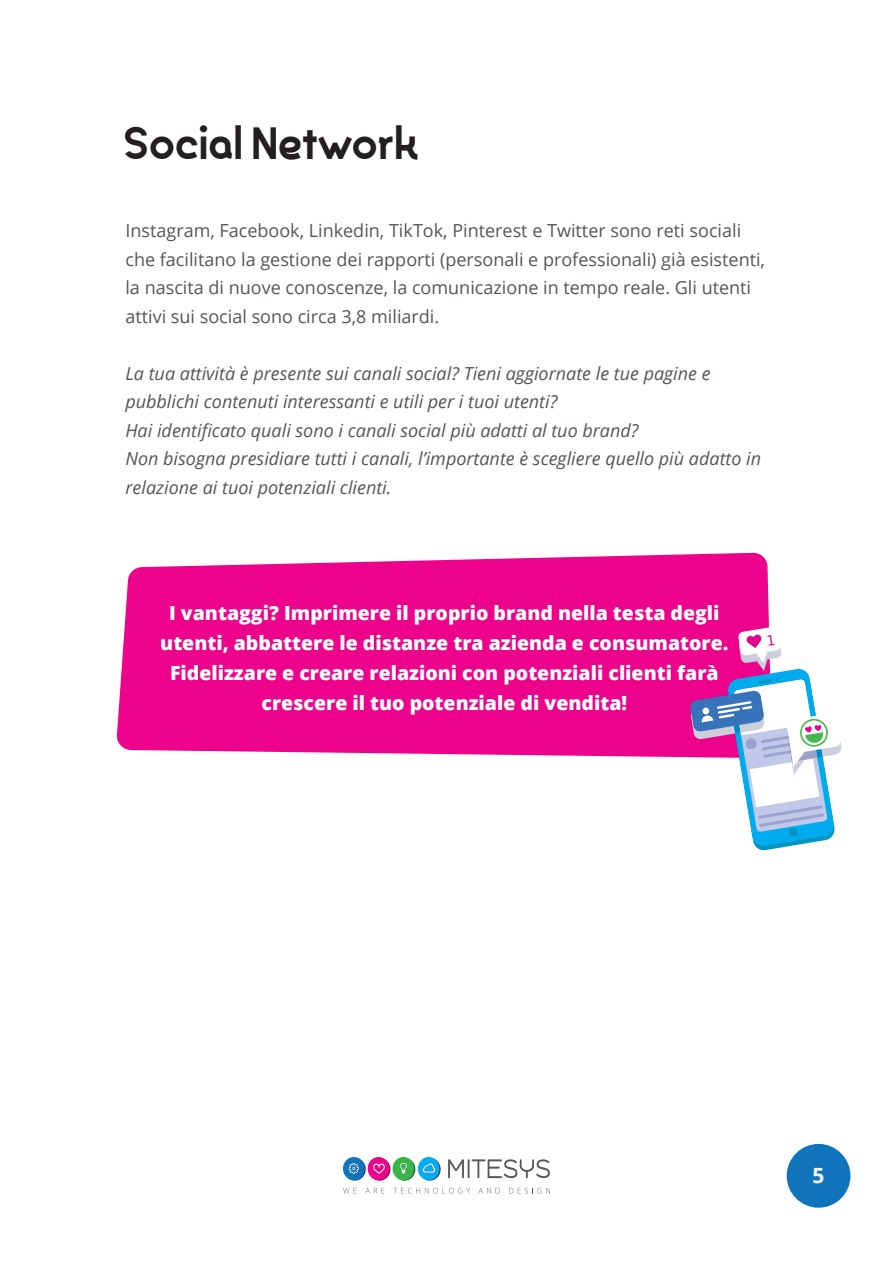
<style>
.page{position:relative;width:893px;height:1263px;background:#fff}
.page>*{position:absolute;margin:0;border:0;box-sizing:border-box;transform-origin:0 0}
.t1{font:800 45px "Silo";color:#231f20}
.t2{font:700 21px "Open Sans";color:#fff}
.t3{font:800 19.5px/30px "Open Sans";color:#fff;text-align:center}
.t4{font:italic 18px/28.5px "Open Sans";color:#545557}
.t5{font:18px/28.5px "Open Sans";color:#545557}
</style>
<div class="page">
<svg style="left:117px;top:553px;width:652px;height:205px;background:#ee1293"></svg>
<svg style="left:448px;top:1159px;width:102px;height:19px"></svg>
<svg style="left:343px;top:1188px;width:13px;height:5px"></svg>
<svg style="left:365px;top:1188px;width:19px;height:5px"></svg>
<svg style="left:393px;top:1188px;width:77px;height:5px"></svg>
<svg style="left:479px;top:1188px;width:21px;height:5px"></svg>
<svg style="left:509px;top:1188px;width:41px;height:5px"></svg>
<svg style="left:369px;top:1158px;width:21px;height:22px"></svg>
<div style="left:368px;top:1157px;width:21px;height:23px;background:#ed028c;border-radius:50%"></div>
<svg style="left:394px;top:1158px;width:21px;height:22px"></svg>
<div style="left:393px;top:1157px;width:21px;height:23px;background:#3ab54a;border-radius:50%"></div>
<svg style="left:419px;top:1158px;width:22px;height:22px"></svg>
<div style="left:418px;top:1157px;width:21px;height:23px;background:#00aeef;border-radius:50%"></div>
<svg style="left:344px;top:1158px;width:22px;height:22px"></svg>
<div style="left:343px;top:1157px;width:22px;height:23px;background:#1074bc;border-radius:50%"></div>
<svg style="left:373px;top:1163px;width:12px;height:11px"></svg>
<svg style="left:423px;top:1163px;width:12px;height:10px"></svg>
<svg style="left:400px;top:1163px;width:7px;height:11px"></svg>
<svg style="left:349px;top:1163px;width:10px;height:11px"></svg>
<div style="left:787px;top:1144px;width:63px;height:64px;background:#1074bc;border-radius:50%"></div>
<svg style="left:690px;top:626px;width:152px;height:225px"></svg>
<p class="t1" style="left:123px;top:113px;width:298px">Social Network</p>
<p class="t5" style="left:125px;top:216px;width:641px">Instagram, Facebook, Linkedin, TikTok, Pinterest e Twitter sono reti sociali che facilitano la gestione dei rapporti (personali e professionali) già esistenti, la nascita di nuove conoscenze, la comunicazione in tempo reale. Gli utenti attivi sui social sono circa 3,8 miliardi.</p>
<p class="t4" style="left:125px;top:358px;width:587px">La tua attività è presente sui canali social? Tieni aggiornate le tue pagine e pubblichi contenuti interessanti e utili per i tuoi utenti?</p>
<p class="t4" style="left:125px;top:415px;width:515px">Hai identificato quali sono i canali social più adatti al tuo brand?</p>
<p class="t4" style="left:125px;top:444px;width:637px">Non bisogna presidiare tutti i canali, l’importante è scegliere quello più adatto in relazione ai tuoi potenziali clienti.</p>
<p class="t3" style="left:160px;top:597px;width:570px">I vantaggi? Imprimere il proprio brand nella testa degli utenti, abbattere le distanze tra azienda e consumatore.<br>Fidelizzare e creare relazioni con potenziali clienti farà crescere il tuo potenziale di vendita!</p>
<p class="t2" style="left:813px;top:1161px;width:13px">5</p>
</div>
